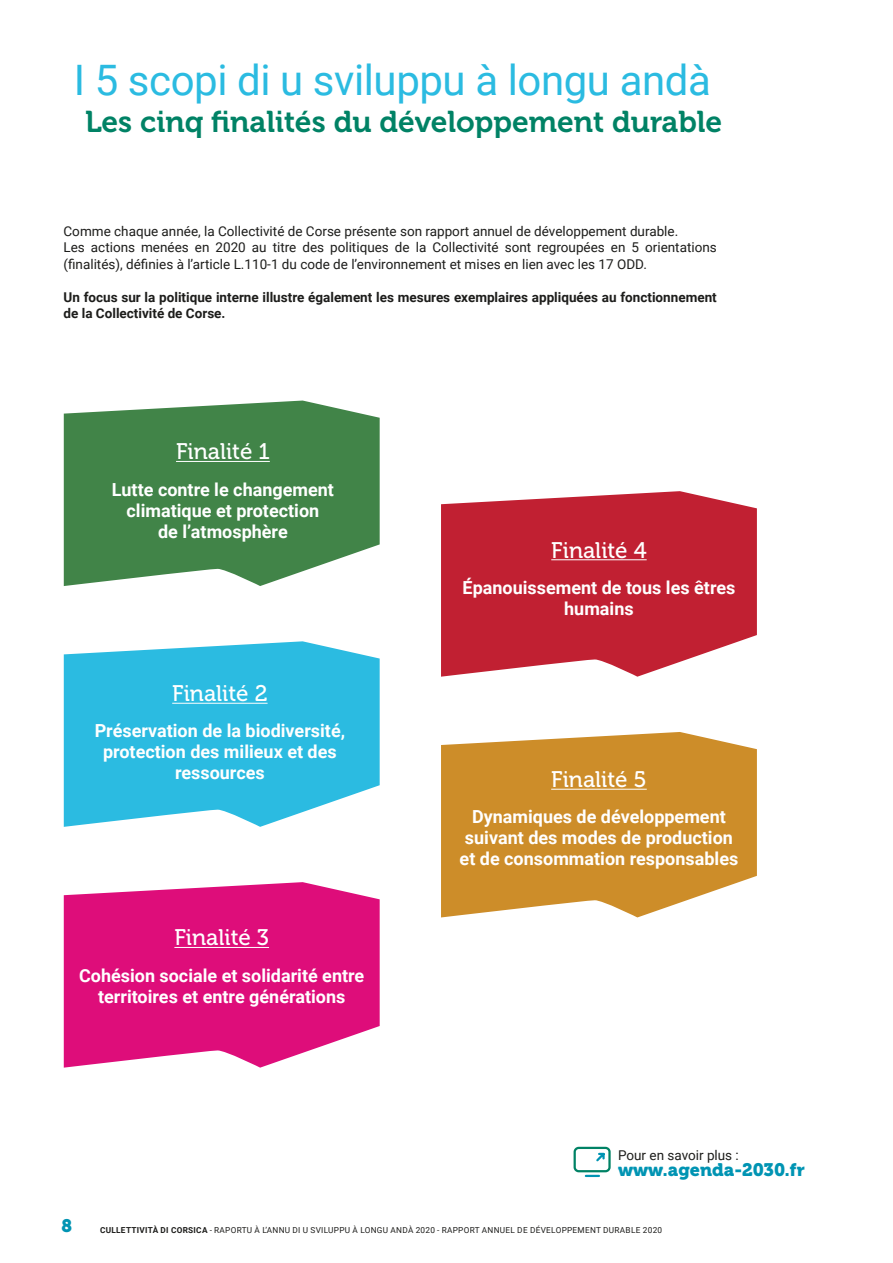
<style>
.page{position:relative;width:893px;height:1263px;background:#fff}
.page>*{position:absolute;margin:0;border:0;box-sizing:border-box;transform-origin:0 0}
.t1{font:42px "Roboto";letter-spacing:-.01em;color:#2bbbe1}
.t2{font:30px "Museo 700";color:#008265}
.t3{font:22.5px "Museo 500";color:#fff}
.t4{font:700 18px/21px "Roboto";color:#fff;text-align:center}
.t5{font:18px "Museo 900";color:#0094b3}
.t6{font:13.5px/16.5px "Roboto";color:#1d1d1b}
.t7{font:700 13.5px/16.5px "Roboto";color:#1d1d1b}
.t8{font:8.25px "Roboto";letter-spacing:.035em;color:#1d1d1b}
.s1{font-weight:700}
</style>
<div class="page">
<svg style="left:64px;top:401px;width:316px;height:185px;background:#55915b"></svg>
<svg style="left:441px;top:491px;width:316px;height:186px;background:#c83949"></svg>
<svg style="left:64px;top:641px;width:316px;height:186px;background:#43c2e4"></svg>
<svg style="left:441px;top:732px;width:316px;height:185px;background:#d29940"></svg>
<svg style="left:64px;top:882px;width:316px;height:186px;background:#e12889"></svg>
<hr style="left:176px;top:461px;width:94px;height:1px;background:#fff">
<hr style="left:172px;top:703px;width:96px;height:1px;background:#fff">
<hr style="left:174px;top:947px;width:95px;height:1px;background:#fff">
<hr style="left:551px;top:559px;width:96px;height:1px;background:#fff">
<hr style="left:551px;top:789px;width:96px;height:1px;background:#fff">
<svg style="left:584px;top:1152px;width:23px;height:26px"></svg>
<div style="left:574px;top:1147px;width:37px;height:25px;border:2px solid #008265;border-radius:4px"></div>
<h1 class="t1" style="left:74px;top:51px;width:639px">I 5 scopi di u sviluppu à longu andà</h1>
<h2 class="t2" style="left:85px;top:105px;width:639px">Les cinq finalités du développement durable</h2>
<p class="t6" style="left:64px;top:222px;width:655px">Comme chaque année, la Collectivité de Corse présente son rapport annuel de développement durable.<br>Les actions menées en 2020 au titre des politiques de la Collectivité sont regroupées en 5 orientations (finalités), définies à l’article L.110-1 du code de l’environnement et mises en lien avec les 17 ODD.</p>
<p class="t7" style="left:64px;top:288px;width:655px">Un focus sur la politique interne illustre également les mesures exemplaires appliquées au fonctionnement de la Collectivité de Corse.</p>
<p class="t3" style="left:176px;top:439px;width:95px">Finalité 1</p>
<p class="t4" style="left:112px;top:478px;width:224px">Lutte contre le changement climatique et protection<br>de l’atmosphère</p>
<p class="t3" style="left:172px;top:681px;width:97px">Finalité 2</p>
<p class="t4" style="left:95px;top:720px;width:252px">Préservation de la biodiversité, protection des milieux et des ressources</p>
<p class="t3" style="left:174px;top:925px;width:96px">Finalité 3</p>
<p class="t4" style="left:79px;top:964px;width:287px">Cohésion sociale et solidarité entre territoires et entre générations</p>
<p class="t3" style="left:551px;top:537px;width:97px">Finalité 4</p>
<p class="t4" style="left:463px;top:576px;width:274px">Épanouissement de tous les êtres humains</p>
<p class="t3" style="left:551px;top:767px;width:97px">Finalité 5</p>
<p class="t4" style="left:460px;top:806px;width:280px">Dynamiques de développement suivant des modes de production et de consommation responsables</p>
<p class="t6" style="left:618px;top:1146px;width:122px">Pour en savoir plus :</p>
<p class="t5" style="left:618px;top:1159px;width:188px">www.agenda-2030.fr</p>
<p class="t5" style="left:62px;top:1216px;width:12px">8</p>
<p class="t8" style="left:100px;top:1224px;width:564px"><span class="s1">CULLETTIVITÀ DI CORSICA</span> - RAPORTU À L’ANNU DI U SVILUPPU À LONGU ANDÀ 2020 - RAPPORT ANNUEL DE DÉVELOPPEMENT DURABLE 2020</p>
</div>
